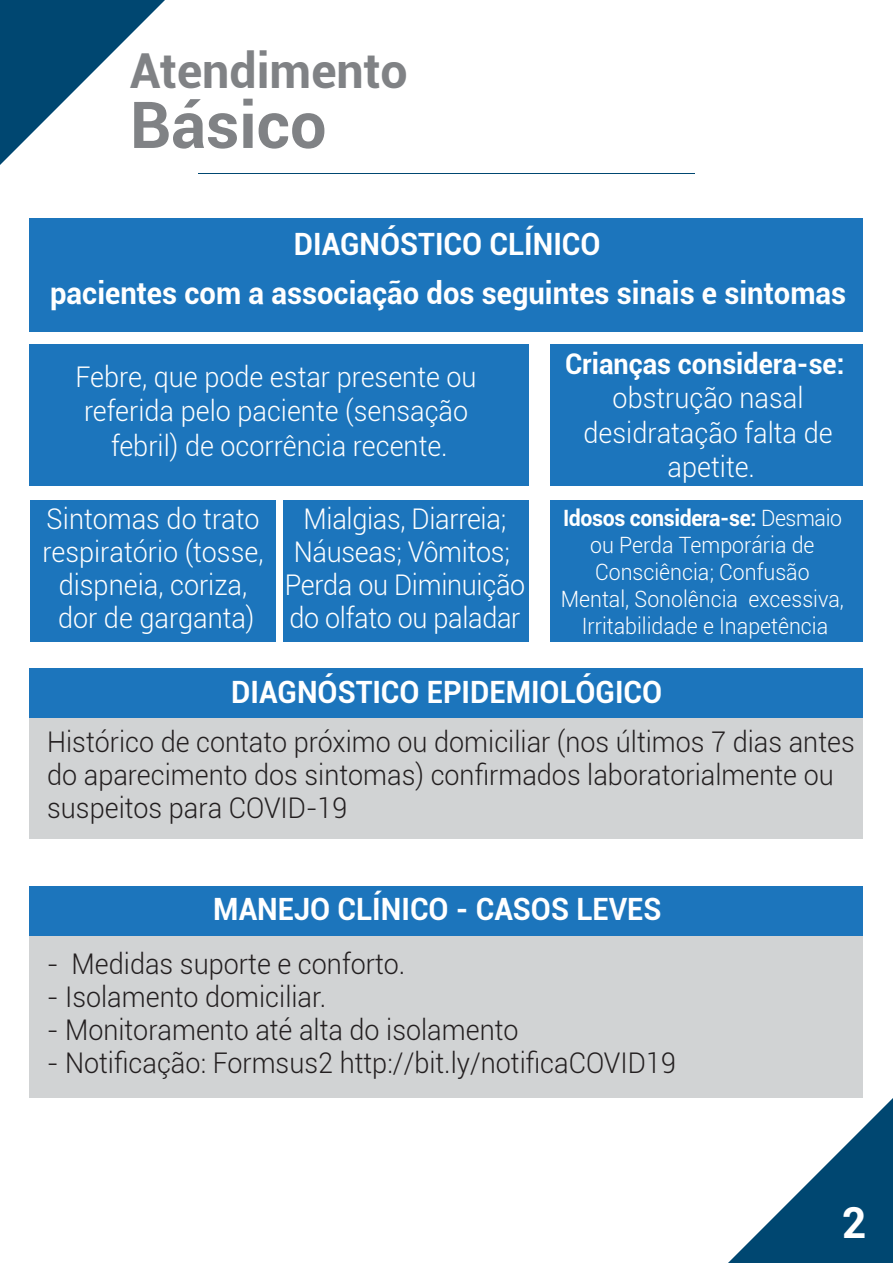
<style>
.page{position:relative;width:893px;height:1263px;background:#fff}
.page>*{position:absolute;margin:0;border:0;box-sizing:border-box;transform-origin:0 0}
.t1{font:700 64.65px "Roboto";color:#808285}
.t2{font:700 48.3px "Roboto";color:#808285}
.t3{font:700 42.75px "Roboto";color:#fff}
.t4{font:700 30.75px "Roboto";color:#fff;scale:.95 1}
.t5{font:300 28.5px/33px "Roboto";color:#231f20;scale:.95 1}
.t6{font:300 28.5px/33px "Roboto";color:#fff;text-align:center;scale:.95 1}
.t7{font:700 28.5px "Roboto";color:#fff;scale:.95 1}
.t8{font:300 22.5px/27px "Roboto";color:#fff;text-align:center;scale:.95 1}
.s1{font-weight:700}
</style>
<div class="page">
<svg style="left:0;top:0;width:165px;height:165px"></svg>
<svg style="left:728px;top:1098px;width:165px;height:165px"></svg>
<hr style="left:198px;top:173px;width:496px;height:1px;background:#004771">
<div style="left:30px;top:218px;width:833px;height:114px;background:#1c75bc"></div>
<div style="left:30px;top:668px;width:833px;height:52px;background:#1c75bc"></div>
<div style="left:30px;top:718px;width:833px;height:121px;background:#d1d3d4"></div>
<div style="left:30px;top:344px;width:499px;height:141px;background:#1c75bc"></div>
<div style="left:30px;top:500px;width:246px;height:141px;background:#1c75bc"></div>
<div style="left:283px;top:500px;width:246px;height:141px;background:#1c75bc"></div>
<div style="left:550px;top:500px;width:313px;height:141px;background:#1c75bc"></div>
<div style="left:550px;top:344px;width:313px;height:141px;background:#1c75bc"></div>
<div style="left:30px;top:886px;width:833px;height:52px;background:#1c75bc"></div>
<div style="left:30px;top:936px;width:833px;height:162px;background:#d1d3d4"></div>
<h2 class="t2" style="left:130px;top:37px;width:279px">Atendimento</h2>
<h1 class="t1" style="left:130px;top:79px;width:198px">Básico</h1>
<p class="t4" style="left:294px;top:222px;width:324px">DIAGNÓSTICO CLÍNICO</p>
<p class="t4" style="left:50px;top:271px;width:839px">pacientes com a associação dos seguintes sinais e sintomas</p>
<p class="t6" style="left:76px;top:359px;width:424px;line-height:34.2px">Febre, que pode estar presente ou referida pelo paciente (sensação febril) de ocorrência recente.</p>
<p class="t6" style="left:42px;top:501px;width:234px">Sintomas do trato respiratório (tosse, dispneia, coriza, dor de garganta)</p>
<p class="t6" style="left:285px;top:501px;width:255px">Mialgias, Diarreia;<br>Náuseas; Vômitos;<br>Perda ou Diminuição do olfato ou paladar</p>
<p class="t7" style="left:565px;top:344px;width:295px">Crianças considera-se:</p>
<p class="t6" style="left:584px;top:380px;width:264px;line-height:34.2px">obstrução nasal desidratação falta de apetite.</p>
<p class="t8" style="left:561px;top:503px;width:300px"><span class="s1">Idosos considera-se:</span> Desmaio ou Perda Temporária de<br>Consciência; Confusão<br>Mental, Sonolência excessiva,<br>Irritabilidade e Inapetência</p>
<p class="t4" style="left:231px;top:670px;width:455px">DIAGNÓSTICO EPIDEMIOLÓGICO</p>
<p class="t5" style="left:47px;top:725px;width:852px">Histórico de contato próximo ou domiciliar (nos últimos 7 dias antes do aparecimento dos sintomas) confirmados laboratorialmente ou suspeitos para COVID-19</p>
<p class="t4" style="left:213px;top:888px;width:474px">MANEJO CLÍNICO - CASOS LEVES</p>
<p class="t5" style="left:47px;top:947px;width:379px">- Medidas suporte e conforto.</p>
<p class="t5" style="left:47px;top:980px;width:295px">- Isolamento domiciliar.</p>
<p class="t5" style="left:47px;top:1013px;width:498px">- Monitoramento até alta do isolamento</p>
<p class="t5" style="left:47px;top:1046px;width:663px">- Notificação: Formsus2 http://bit.ly/notificaCOVID19</p>
<h3 class="t3" style="left:842px;top:1193px;width:26px">2</h3>
</div>
